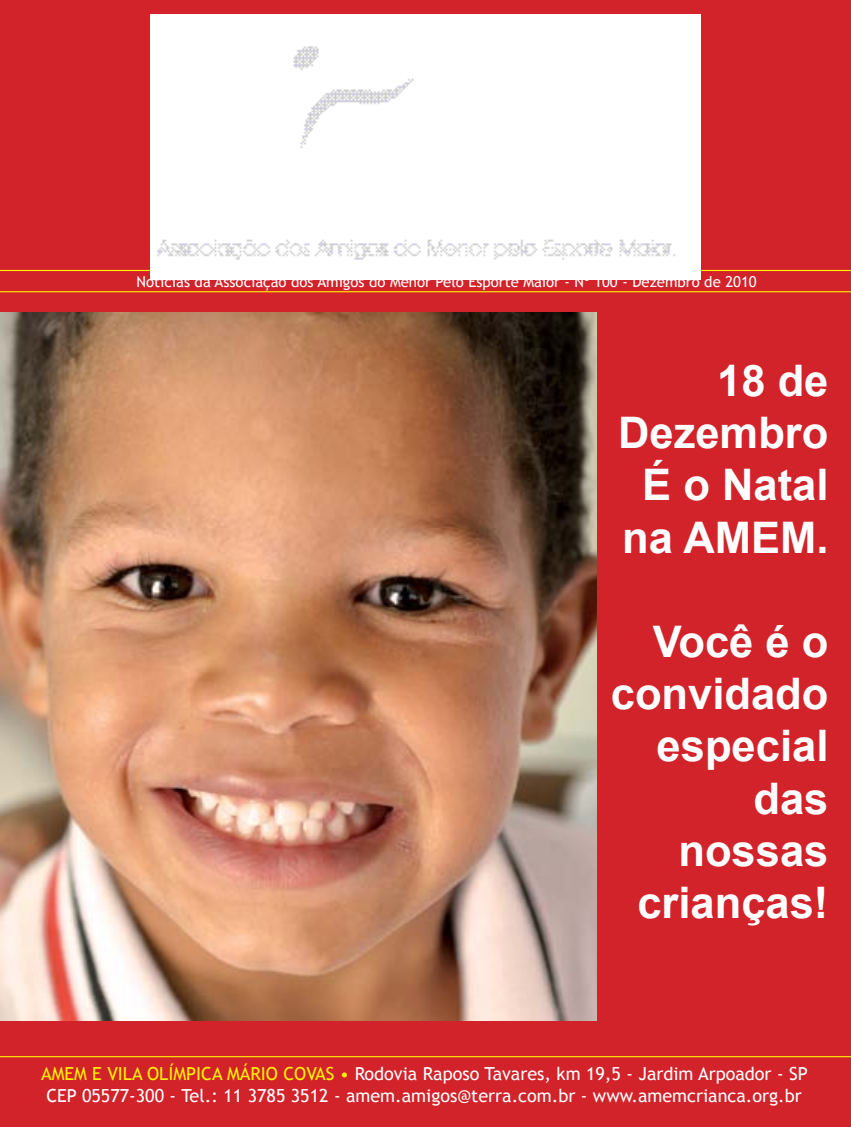
<style>
.page{position:relative;width:851px;height:1127px;background:#fff}
.page>*{position:absolute;margin:0;border:0;box-sizing:border-box;transform-origin:0 0}
.t1{font:700 43.5px/52.2px "Arial";color:#fff;text-align:right}
.t2{font:18px/21.6px "Trebuchet MS";color:#fff;text-align:center}
.t3{font:15px "Trebuchet MS";color:#fff}
.s1{color:#fff200}
</style>
<div class="page">
<div style="left:0;top:0;width:850px;height:1127px;background:#d2232a"></div>
<hr style="left:0;top:270px;width:850px;height:1px;background:#fff200">
<hr style="left:0;top:291px;width:850px;height:1px;background:#fff200">
<div style="left:150px;top:14px;width:550px;height:266px;background:#fff"></div>
<img style="left:0;top:312px;width:596px;height:709px">
<hr style="left:0;top:1056px;width:850px;height:1px;background:#fff200">
<p class="t3" style="left:136px;top:272px;width:621px">Notícias da Associação dos Amigos do Menor Pelo Esporte Maior - Nº 100 - Dezembro de 2010</p>
<h1 class="t1" style="left:618px;top:356px;width:212px">18 de<br>Dezembro<br>É o Natal na AMEM.</h1>
<h1 class="t1" style="left:610px;top:617px;width:219px">Você é o convidado especial das nossas crianças!</h1>
<p class="t2" style="left:41px;top:1063px;width:768px"><span class="s1">AMEM E VILA OLÍMPICA MÁRIO COVAS •</span> Rodovia Raposo Tavares, km 19,5 - Jardim Arpoador - SP<br>CEP 05577-300 - Tel.: 11 3785 3512 - amem.amigos@terra.com.br - www.amemcrianca.org.br</p>
</div>
